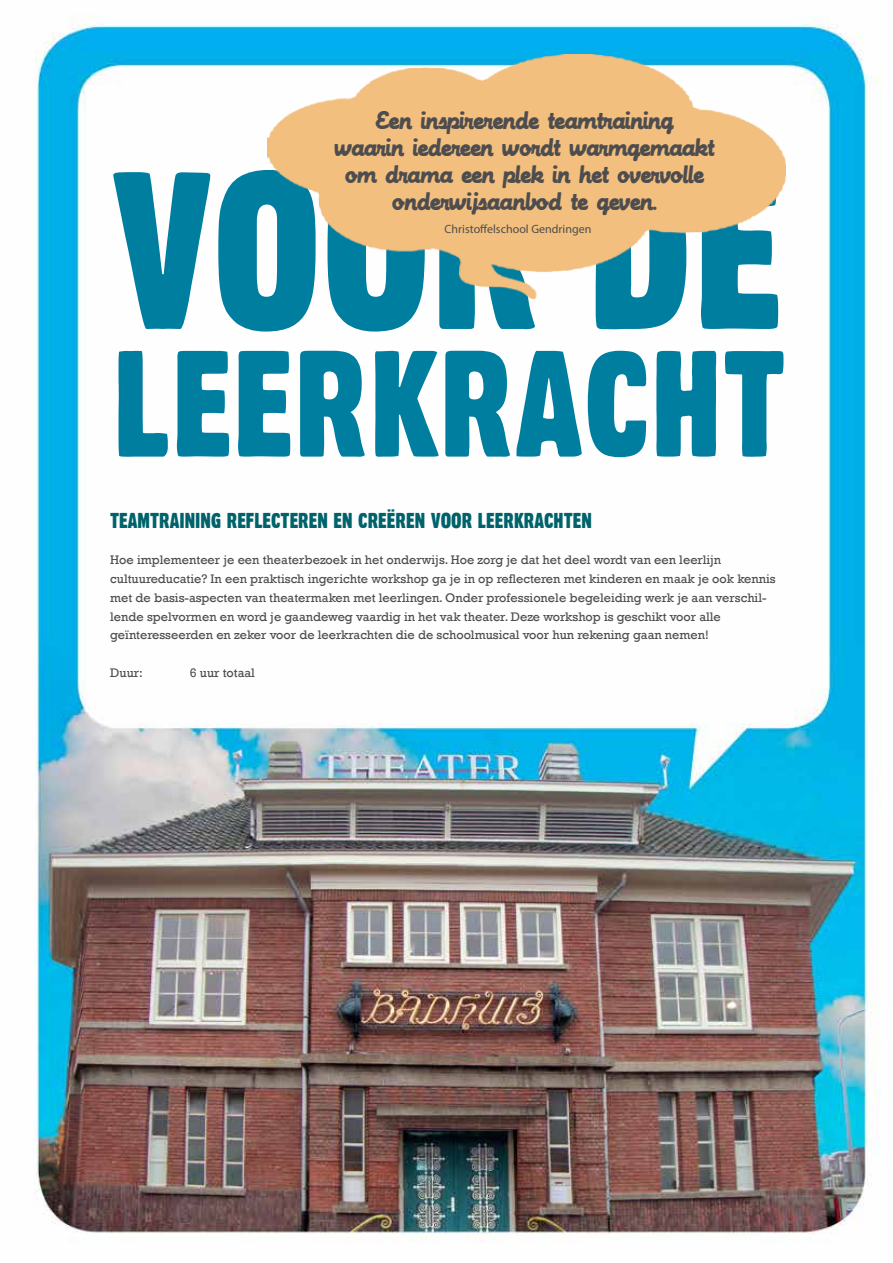
<style>
.page{position:relative;width:893px;height:1263px;background:#fff}
.page>*{position:absolute;margin:0;border:0;box-sizing:border-box;transform-origin:0 0}
.t1{font:217.5px "Thick Goth";color:#007ea0}
.t2{font:147px "Thick Goth";letter-spacing:.005em;color:#007ea0}
.t3{font:21px "Thick Goth";color:#00636b}
.t4{font:18px/27px "Machine Script";color:#4d4d4f;text-align:center}
.t5{font:12.75px/18.8px "Rockwell";color:#4d4d4f}
.t6{font:12px "Myriad Pro";color:#4d4d4f}
</style>
<div class="page">
<img style="left:35px;top:15px;width:846px;height:1227px">
<img style="left:267px;top:55px;width:519px;height:244px">
<h3 class="t4" style="left:335px;top:109px;width:381px">Een inspirerende teamtraining<br>waarin iedereen wordt warmgemaakt om drama een plek in het overvolle onderwijsaanbod te geven.</h3>
<p class="t6" style="left:445px;top:222px;width:148px">Christoffelschool Gendringen</p>
<h1 class="t1" style="left:110px;top:119px;width:674px">VOOR DE</h1>
<h2 class="t2" style="left:113px;top:315px;width:674px">LEERKRACHT</h2>
<h3 class="t3" style="left:110px;top:507px;width:483px">TEAMTRAINING REFLECTEREN EN CREËREN VOOR LEERKRACHTEN</h3>
<p class="t5" style="left:110px;top:550px;width:667px">Hoe implementeer je een theaterbezoek in het onderwijs. Hoe zorg je dat het deel wordt van een leerlijn cultuureducatie? In een praktisch ingerichte workshop ga je in op reflecteren met kinderen en maak je ook kennis met de basis-aspecten van theatermaken met leerlingen. Onder professionele begeleiding werk je aan verschil&shy;lende spelvormen en word je gaandeweg vaardig in het vak theater. Deze workshop is geschikt voor alle geïnteresseerden en zeker voor de leerkrachten die de schoolmusical voor hun rekening gaan nemen!</p>
<p class="t5" style="left:110px;top:663px;width:34px">Duur:</p>
<p class="t5" style="left:190px;top:663px;width:67px">6 uur totaal</p>
</div>
